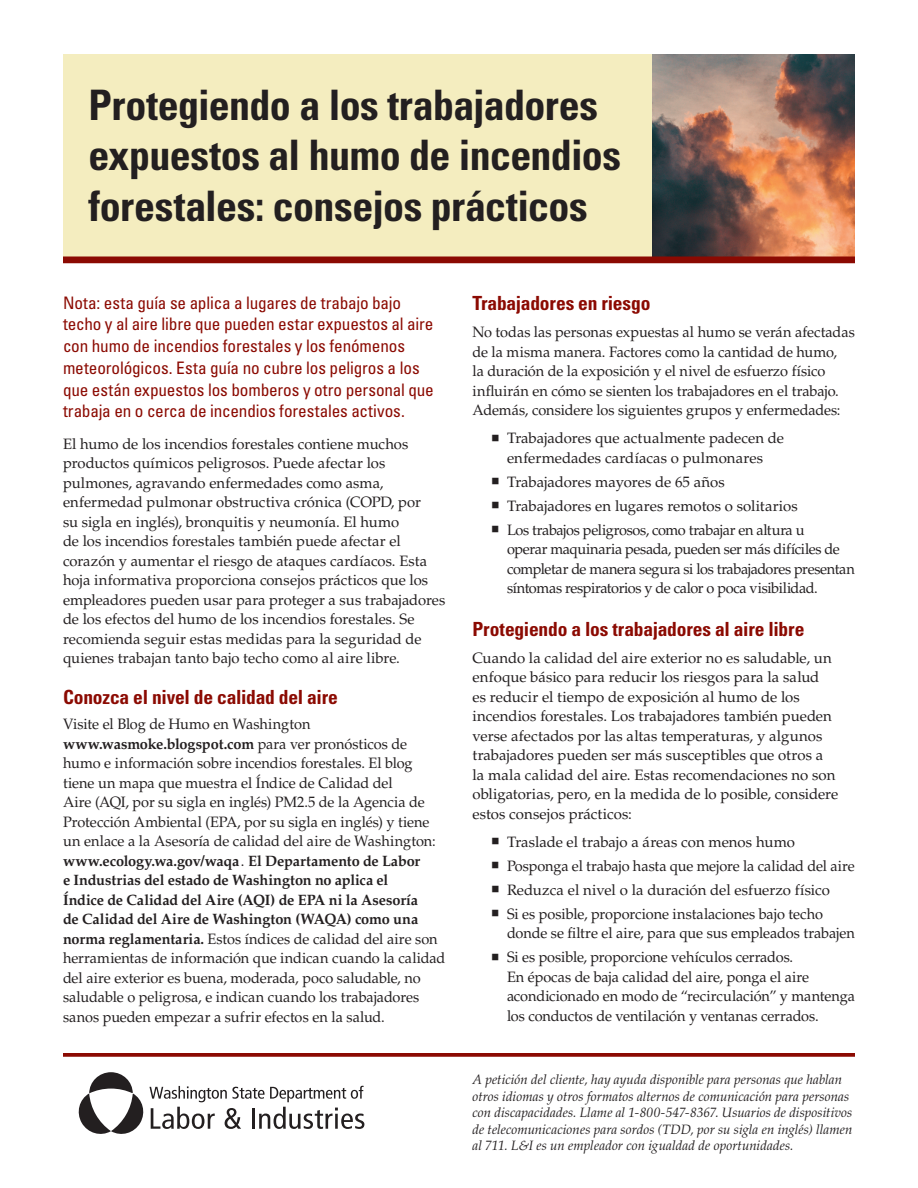
<style>
.page{position:relative;width:918px;height:1188px;background:#fff}
.page>*{position:absolute;margin:0;border:0;box-sizing:border-box;transform-origin:0 0}
.t1{font:700 condensed 42px/50.4px "Univers LT Std";letter-spacing:-.015em;color:#231f20}
.Subhead_Level_1{font:700 condensed 19.5px "Univers LT Std";letter-spacing:-.01em;color:#8b0a02}
.Intro_Paragraph{font:condensed 17.25px/21.8px "Univers LT Std";letter-spacing:-.01em;color:#8b0a02}
.Body_-_10{font:15px/19.5px "Palatino LT Std";letter-spacing:-.005em;color:#231f20}
.Body_-_10-2{font:15px/19.5px "Palatino LT Std";letter-spacing:-.025em;color:#231f20}
.ADA_Statement{font:italic 13.5px/16.5px "Palatino LT Std";letter-spacing:.005em;color:#231f20}
.s1{font-weight:700}
</style>
<div class="page">
<svg style="left:79px;top:1072px;width:285px;height:62px"></svg>
<div style="left:63px;top:54px;width:589px;height:202px;background:#f4edbf"></div>
<img style="left:652px;top:54px;width:203px;height:202px">
<div style="left:63px;top:256px;width:792px;height:7px;background:#8b0a02"></div>
<svg style="left:63px;top:1053px;width:792px;height:4px;background:#921911"></svg>
<h1 class="t1" style="left:88px;top:80px;width:534px">Protegiendo a los trabajadores expuestos al humo de incendios forestales: consejos prácticos</h1>
<p class="Intro_Paragraph" style="left:63px;top:291px;width:372px">Nota: esta guía se aplica a lugares de trabajo bajo techo y al aire libre que pueden estar expuestos al aire con humo de incendios forestales y los fenómenos meteorológicos. Esta guía no cubre los peligros a los que están expuestos los bomberos y otro personal que trabaja en o cerca de incendios forestales activos.</p>
<p class="Body_-_10" style="left:63px;top:434px;width:384px">El humo de los incendios forestales contiene muchos productos químicos peligrosos. Puede afectar los pulmones, agravando enfermedades como asma, enfermedad pulmonar obstructiva crónica (COPD, por<br>su sigla en inglés), bronquitis y neumonía. El humo<br>de los incendios forestales también puede afectar el corazón y aumentar el riesgo de ataques cardíacos. Esta hoja informativa proporciona consejos prácticos que los empleadores pueden usar para proteger a sus trabajadores de los efectos del humo de los incendios forestales. Se recomienda seguir estas medidas para la seguridad de quienes trabajan tanto bajo techo como al aire libre.</p>
<h2 class="Subhead_Level_1" style="left:63px;top:685px;width:276px">Conozca el nivel de calidad del aire</h2>
<p class="Body_-_10" style="left:63px;top:715px;width:384px">Visite el Blog de Humo en Washington <span class="s1">www.wasmoke.blogspot.com</span> para ver pronósticos de humo e información sobre incendios forestales. El blog tiene un mapa que muestra el Índice de Calidad del<br>Aire (AQI, por su sigla en inglés) PM2.5 de la Agencia de Protección Ambiental (EPA, por su sigla en inglés) y tiene un enlace a la Asesoría de calidad del aire de Washington: <span class="s1">www.ecology.wa.gov/waqa</span>. <span class="s1">El Departamento de Labor<br>e Industrias del estado de Washington no aplica el<br>Índice de Calidad del Aire (AQI) de EPA ni la Asesoría<br>de Calidad del Aire de Washington (WAQA) como una norma reglamentaria.</span> Estos índices de calidad del aire son herramientas de información que indican cuando la calidad del aire exterior es buena, moderada, poco saludable, no saludable o peligrosa, e indican cuando los trabajadores sanos pueden empezar a sufrir efectos en la salud.</p>
<h2 class="Subhead_Level_1" style="left:472px;top:291px;width:180px">Trabajadores en riesgo</h2>
<p class="Body_-_10" style="left:472px;top:323px;width:384px">No todas las personas expuestas al humo se verán afectadas de la misma manera. Factores como la cantidad de humo,<br>la duración de la exposición y el nivel de esfuerzo físico influirán en cómo se sienten los trabajadores en el trabajo.<br>Además, considere los siguientes grupos y enfermedades:</p>
<p class="Body_-_10" style="left:507px;top:429px;width:279px">Trabajadores que actualmente padecen de enfermedades cardíacas o pulmonares</p>
<p class="Body_-_10" style="left:507px;top:472px;width:219px">Trabajadores mayores de 65 años</p>
<p class="Body_-_10" style="left:507px;top:496px;width:292px">Trabajadores en lugares remotos o solitarios</p>
<p class="Body_-_10-2" style="left:507px;top:520px;width:349px">Los trabajos peligrosos, como trabajar en altura u<br>operar maquinaria pesada, pueden ser más difíciles de completar de manera segura si los trabajadores presentan síntomas respiratorios y de calor o poca visibilidad.</p>
<h2 class="Subhead_Level_1" style="left:472px;top:617px;width:333px">Protegiendo a los trabajadores al aire libre</h2>
<p class="Body_-_10" style="left:472px;top:648px;width:367px">Cuando la calidad del aire exterior no es saludable, un enfoque básico para reducir los riesgos para la salud<br>es reducir el tiempo de exposición al humo de los incendios forestales. Los trabajadores también pueden verse afectados por las altas temperaturas, y algunos trabajadores pueden ser más susceptibles que otros a la mala calidad del aire. Estas recomendaciones no son obligatorias, pero, en la medida de lo posible, considere estos consejos prácticos:</p>
<p class="Body_-_10" style="left:507px;top:832px;width:290px">Traslade el trabajo a áreas con menos humo</p>
<p class="Body_-_10" style="left:507px;top:856px;width:349px">Posponga el trabajo hasta que mejore la calidad del aire</p>
<p class="Body_-_10" style="left:507px;top:880px;width:324px">Reduzca el nivel o la duración del esfuerzo físico</p>
<p class="Body_-_10" style="left:507px;top:904px;width:349px">Si es posible, proporcione instalaciones bajo techo donde se filtre el aire, para que sus empleados trabajen</p>
<p class="Body_-_10" style="left:507px;top:948px;width:349px">Si es posible, proporcione vehículos cerrados.<br>En épocas de baja calidad del aire, ponga el aire acondicionado en modo de “recirculación” y mantenga los conductos de ventilación y ventanas cerrados.</p>
<p class="ADA_Statement" style="left:472px;top:1071px;width:382px">A petición del cliente, hay ayuda disponible para personas que hablan otros idiomas y otros formatos alternos de comunicación para personas con discapacidades. Llame al 1-800-547-8367. Usuarios de dispositivos de telecomunicaciones para sordos (TDD, por su sigla en inglés) llamen al 711. L&amp;I es un empleador con igualdad de oportunidades.</p>
</div>
